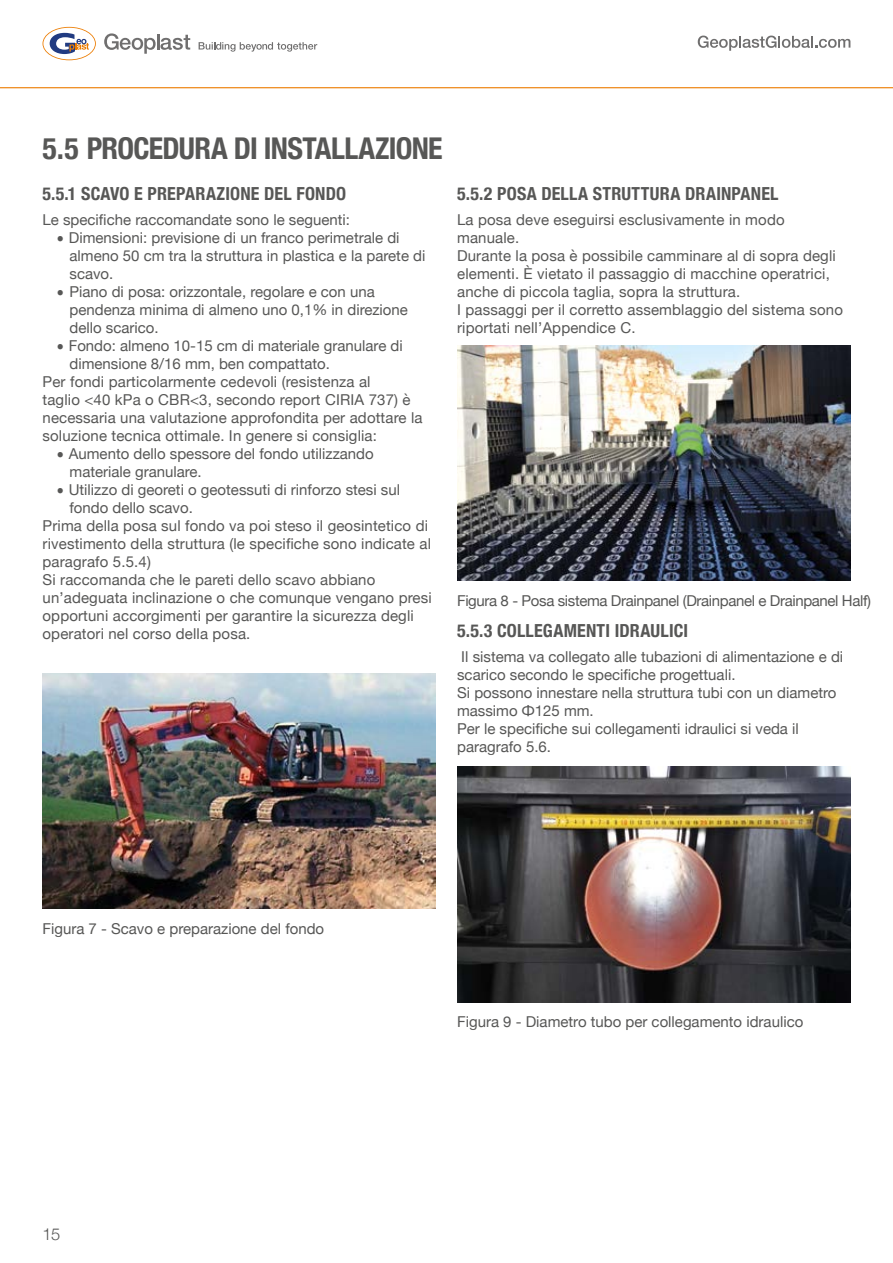
<style>
.page{position:relative;width:893px;height:1263px;background:#fff}
.page>*{position:absolute;margin:0;border:0;box-sizing:border-box;transform-origin:0 0}
.t1{font:700 condensed 30px "Helvetica Neue";letter-spacing:-.025em;color:#575756}
.t2{font:700 condensed 18px "Helvetica Neue";letter-spacing:.01em;color:#575756}
.t3{font:300 16.5px "Helvetica Neue";color:#575756}
.t4{font:15px/18px "Helvetica Neue";color:#575756}
.t5{font:15px "Helvetica Neue";letter-spacing:-.025em;color:#575756}
</style>
<div class="page">
<hr style="left:0;top:87px;width:893px;height:1px;background:#ec7c01">
<svg style="left:43px;top:27px;width:53px;height:33px"></svg>
<svg style="left:104px;top:33px;width:86px;height:21px"></svg>
<svg style="left:199px;top:42px;width:118px;height:10px"></svg>
<svg style="left:698px;top:36px;width:152px;height:15px"></svg>
<img style="left:43px;top:673px;width:393px;height:236px">
<img style="left:457px;top:766px;width:393px;height:236px">
<img style="left:457px;top:345px;width:393px;height:236px">
<h1 class="t1" style="left:43px;top:123px;width:402px">5.5 PROCEDURA DI INSTALLAZIONE</h1>
<p class="t2" style="left:43px;top:179px;width:305px">5.5.1 SCAVO E PREPARAZIONE DEL FONDO</p>
<p class="t4" style="left:43px;top:212px;width:309px">Le specifiche raccomandate sono le seguenti:</p>
<p class="t4" style="left:69px;top:230px;width:332px">Dimensioni: previsione di un franco perimetrale di</p>
<p class="t4" style="left:70px;top:248px;width:357px">almeno 50 cm tra la struttura in plastica e la parete di</p>
<p class="t4" style="left:70px;top:266px;width:45px">scavo.</p>
<p class="t4" style="left:70px;top:284px;width:307px">Piano di posa: orizzontale, regolare e con una</p>
<p class="t4" style="left:70px;top:302px;width:340px">pendenza minima di almeno uno 0,1% in direzione</p>
<p class="t4" style="left:70px;top:320px;width:91px">dello scarico.</p>
<p class="t4" style="left:69px;top:338px;width:336px">Fondo: almeno 10-15 cm di materiale granulare di</p>
<p class="t4" style="left:70px;top:356px;width:262px">dimensione 8/16 mm, ben compattato.</p>
<p class="t4" style="left:43px;top:374px;width:330px">Per fondi particolarmente cedevoli (resistenza al</p>
<p class="t4" style="left:43px;top:392px;width:370px">taglio &lt;40 kPa o CBR&lt;3, secondo report CIRIA 737) è</p>
<p class="t4" style="left:43px;top:410px;width:382px">necessaria una valutazione approfondita per adottare la</p>
<p class="t4" style="left:43px;top:428px;width:336px">soluzione tecnica ottimale. In genere si consiglia:</p>
<p class="t4" style="left:69px;top:446px;width:307px">Aumento dello spessore del fondo utilizzando</p>
<p class="t4" style="left:70px;top:464px;width:134px">materiale granulare.</p>
<p class="t4" style="left:69px;top:482px;width:333px">Utilizzo di georeti o geotessuti di rinforzo stesi sul</p>
<p class="t4" style="left:70px;top:500px;width:125px">fondo dello scavo.</p>
<p class="t4" style="left:43px;top:518px;width:387px">Prima della posa sul fondo va poi steso il geosintetico di</p>
<p class="t4" style="left:43px;top:536px;width:390px">rivestimento della struttura (le specifiche sono indicate al</p>
<p class="t4" style="left:43px;top:554px;width:110px">paragrafo 5.5.4)</p>
<p class="t4" style="left:43px;top:572px;width:334px">Si raccomanda che le pareti dello scavo abbiano</p>
<p class="t4" style="left:43px;top:590px;width:391px">un’adeguata inclinazione o che comunque vengano presi</p>
<p class="t4" style="left:43px;top:608px;width:373px">opportuni accorgimenti per garantire la sicurezza degli</p>
<p class="t4" style="left:43px;top:626px;width:209px">operatori nel corso della posa.</p>
<p class="t2" style="left:457px;top:179px;width:323px">5.5.2 POSA DELLA STRUTTURA DRAINPANEL</p>
<p class="t4" style="left:457px;top:211px;width:387px">La posa deve eseguirsi esclusivamente in modo manuale.<br>Durante la posa è possibile camminare al di sopra degli elementi. È vietato il passaggio di macchine operatrici, anche di piccola taglia, sopra la struttura.<br>I passaggi per il corretto assemblaggio del sistema sono riportati nell’Appendice C.</p>
<p class="t5" style="left:457px;top:590px;width:415px">Figura 8 - Posa sistema Drainpanel (Drainpanel e Drainpanel Half)</p>
<p class="t2" style="left:457px;top:615px;width:233px">5.5.3 COLLEGAMENTI IDRAULICI</p>
<p class="t4" style="left:457px;top:648px;width:388px">Il sistema va collegato alle tubazioni di alimentazione e di scarico secondo le specifiche progettuali.<br>Si possono innestare nella struttura tubi con un diametro massimo Ф125 mm.<br>Per le specifiche sui collegamenti idraulici si veda il paragrafo 5.6.</p>
<p class="t4" style="left:43px;top:921px;width:283px">Figura 7 - Scavo e preparazione del fondo</p>
<p class="t4" style="left:457px;top:1013px;width:348px">Figura 9 - Diametro tubo per collegamento idraulico</p>
<p class="t3" style="left:43px;top:1220px;width:19px">15</p>
</div>
